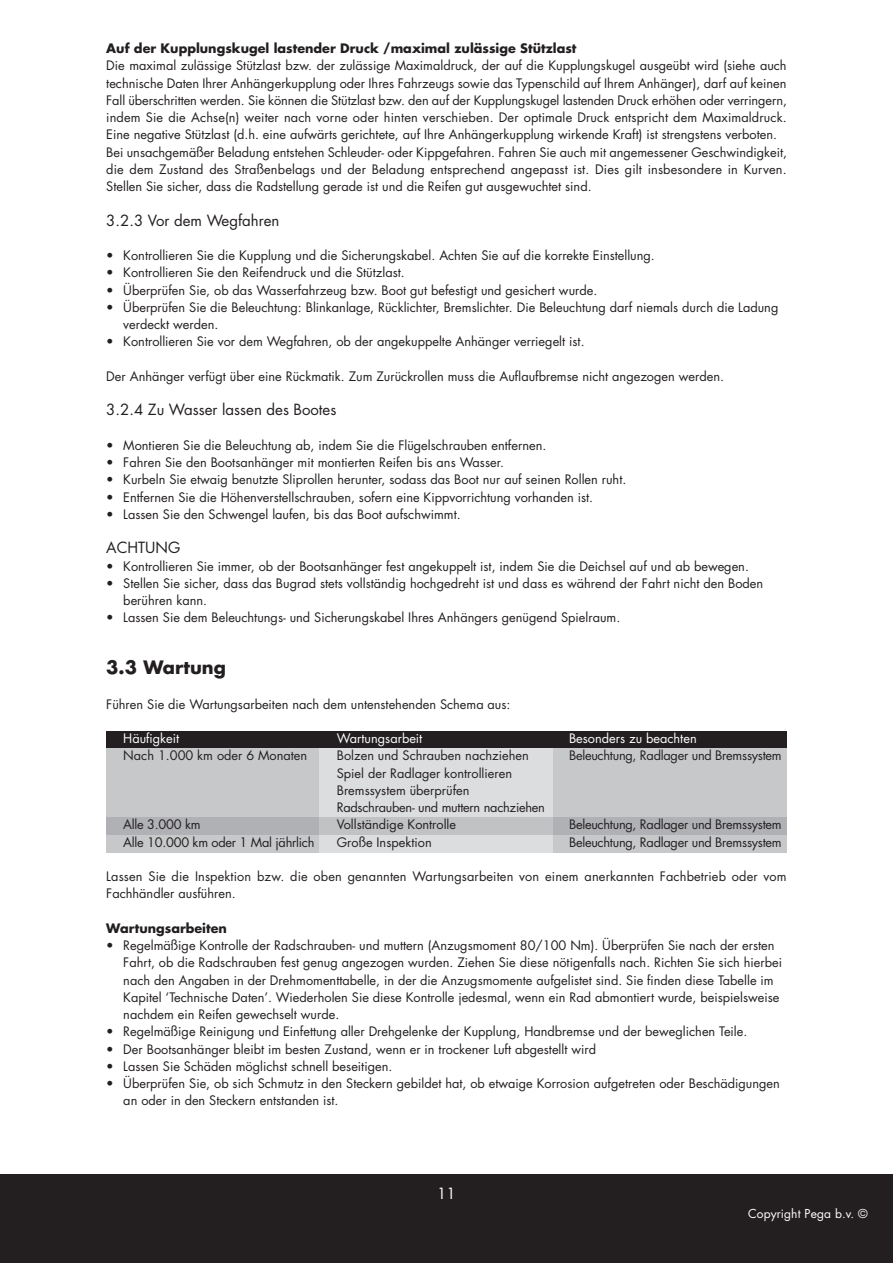
<style>
.page{position:relative;width:893px;height:1263px;background:#fff}
.page>*{position:absolute;margin:0;border:0;box-sizing:border-box;transform-origin:0 0}
.t1{font:700 18px "Futura Std";color:#231f20}
.t2{font:15px "Futura Std";color:#231f20}
.t3{font:15px "Futura Std";color:#fff}
.t4{font:12.75px/17.2px "Futura Std";color:#231f20}
.t5{font:12.75px "Futura Std";letter-spacing:-.02em;color:#231f20}
.t6{font:700 12.75px "Futura Std";color:#231f20}
.t7{font:12.75px "Futura Std";color:#fff}
.t8{font:12px "Futura Std";letter-spacing:.01em;color:#fff}
</style>
<div class="page">
<div style="left:106px;top:731px;width:681px;height:17px;background:#231f20"></div>
<div style="left:106px;top:748px;width:213px;height:105px;background:#c7c8ca"></div>
<div style="left:319px;top:748px;width:234px;height:105px;background:#dcdddf"></div>
<div style="left:553px;top:748px;width:234px;height:105px;background:#c7c8ca"></div>
<div style="left:0;top:1174px;width:893px;height:89px;background:#231f20"></div>
<div style="left:106px;top:817px;width:213px;height:17px;background:#b0b1b5"></div>
<div style="left:319px;top:817px;width:234px;height:17px;background:#c1c2c4"></div>
<div style="left:553px;top:817px;width:234px;height:17px;background:#b0b1b5"></div>
<p class="t6" style="left:106px;top:42px;width:472px">Auf der Kupplungskugel lastender Druck /maximal zulässige Stützlast</p>
<p class="t4" style="left:106px;top:58px;width:682px">Die maximal zulässige Stützlast bzw. der zulässige Maximaldruck, der auf die Kupplungskugel ausgeübt wird (siehe auch technische Daten Ihrer Anhängerkupplung oder Ihres Fahrzeugs sowie das Typenschild auf Ihrem Anhänger), darf auf keinen Fall überschritten werden. Sie können die Stützlast bzw. den auf der Kupplungskugel lastenden Druck erhöhen oder verringern, indem Sie die Achse(n) weiter nach vorne oder hinten verschieben. Der optimale Druck entspricht dem Maximaldruck.<br>Eine negative Stützlast (d.h. eine aufwärts gerichtete, auf Ihre Anhängerkupplung wirkende Kraft) ist strengstens verboten.<br>Bei unsachgemäßer Beladung entstehen Schleuder- oder Kippgefahren. Fahren Sie auch mit angemessener Geschwindigkeit, die dem Zustand des Straßenbelags und der Beladung entsprechend angepasst ist. Dies gilt insbesondere in Kurven.<br>Stellen Sie sicher, dass die Radstellung gerade ist und die Reifen gut ausgewuchtet sind.</p>
<p class="t2" style="left:106px;top:213px;width:175px">3.2.3 Vor dem Wegfahren</p>
<p class="t4" style="left:106px;top:248px;width:550px">• Kontrollieren Sie die Kupplung und die Sicherungskabel. Achten Sie auf die korrekte Einstellung.</p>
<p class="t4" style="left:106px;top:265px;width:300px">• Kontrollieren Sie den Reifendruck und die Stützlast.</p>
<p class="t4" style="left:106px;top:282px;width:493px">• Überprüfen Sie, ob das Wasserfahrzeug bzw. Boot gut befestigt und gesichert wurde.</p>
<p class="t4" style="left:123px;top:300px;width:657px;text-indent:-17px">• Überprüfen Sie die Beleuchtung: Blinkanlage, Rücklichter, Bremslichter. Die Beleuchtung darf niemals durch die Ladung verdeckt werden.</p>
<p class="t4" style="left:106px;top:334px;width:480px">• Kontrollieren Sie vor dem Wegfahren, ob der angekuppelte Anhänger verriegelt ist.</p>
<p class="t4" style="left:106px;top:369px;width:619px">Der Anhänger verfügt über eine Rückmatik. Zum Zurückrollen muss die Auflaufbremse nicht angezogen werden.</p>
<p class="t2" style="left:106px;top:403px;width:232px">3.2.4 Zu Wasser lassen des Bootes</p>
<p class="t4" style="left:106px;top:438px;width:442px">• Montieren Sie die Beleuchtung ab, indem Sie die Flügelschrauben entfernen.</p>
<p class="t4" style="left:106px;top:455px;width:399px">• Fahren Sie den Bootsanhänger mit montierten Reifen bis ans Wasser.</p>
<p class="t4" style="left:106px;top:472px;width:522px">• Kurbeln Sie etwaig benutzte Sliprollen herunter, sodass das Boot nur auf seinen Rollen ruht.</p>
<p class="t4" style="left:106px;top:489px;width:488px">• Entfernen Sie die Höhenverstellschrauben, sofern eine Kippvorrichtung vorhanden ist.</p>
<p class="t4" style="left:106px;top:507px;width:356px">• Lassen Sie den Schwengel laufen, bis das Boot aufschwimmt.</p>
<p class="t2" style="left:106px;top:541px;width:76px">ACHTUNG</p>
<p class="t4" style="left:106px;top:558px;width:644px">• Kontrollieren Sie immer, ob der Bootsanhänger fest angekuppelt ist, indem Sie die Deichsel auf und ab bewegen.</p>
<p class="t4" style="left:123px;top:576px;width:641px;text-indent:-17px">• Stellen Sie sicher, dass das Bugrad stets vollständig hochgedreht ist und dass es während der Fahrt nicht den Boden berühren kann.</p>
<p class="t4" style="left:106px;top:610px;width:515px">• Lassen Sie dem Beleuchtungs- und Sicherungskabel Ihres Anhängers genügend Spielraum.</p>
<h1 class="t1" style="left:106px;top:659px;width:121px">3.3 Wartung</h1>
<p class="t4" style="left:106px;top:696px;width:406px">Führen Sie die Wartungsarbeiten nach dem untenstehenden Schema aus:</p>
<p class="t7" style="left:123px;top:733px;width:58px">Häufigkeit</p>
<p class="t7" style="left:337px;top:733px;width:87px">Wartungsarbeit</p>
<p class="t7" style="left:569px;top:733px;width:129px">Besonders zu beachten</p>
<p class="t4" style="left:123px;top:748px;width:185px">Nach 1.000 km oder 6 Monaten</p>
<p class="t4" style="left:337px;top:748px;width:194px">Bolzen und Schrauben nachziehen</p>
<p class="t5" style="left:569px;top:750px;width:214px">Beleuchtung, Radlager und Bremssystem</p>
<p class="t4" style="left:337px;top:765px;width:210px">Spiel der Radlager kontrollieren<br>Bremssystem überprüfen<br>Radschrauben- und muttern nachziehen</p>
<p class="t5" style="left:123px;top:819px;width:79px">Alle 3.000 km</p>
<p class="t4" style="left:337px;top:817px;width:121px">Vollständige Kontrolle</p>
<p class="t5" style="left:569px;top:819px;width:214px">Beleuchtung, Radlager und Bremssystem</p>
<p class="t5" style="left:123px;top:836px;width:193px">Alle 10.000 km oder 1 Mal jährlich</p>
<p class="t4" style="left:337px;top:834px;width:96px">Große Inspektion</p>
<p class="t5" style="left:569px;top:836px;width:214px">Beleuchtung, Radlager und Bremssystem</p>
<p class="t4" style="left:106px;top:869px;width:682px">Lassen Sie die Inspektion bzw. die oben genannten Wartungsarbeiten von einem anerkannten Fachbetrieb oder vom<br>Fachhändler ausführen.</p>
<p class="t6" style="left:106px;top:922px;width:122px">Wartungsarbeiten</p>
<p class="t4" style="left:123px;top:938px;width:660px;text-indent:-17px">• Regelmäßige Kontrolle der Radschrauben- und muttern (Anzugsmoment 80/100 Nm). Überprüfen Sie nach der ersten Fahrt, ob die Radschrauben fest genug angezogen wurden. Ziehen Sie diese nötigenfalls nach. Richten Sie sich hierbei nach den Angaben in der Drehmomenttabelle, in der die Anzugsmomente aufgelistet sind. Sie finden diese Tabelle im Kapitel ‘Technische Daten’. Wiederholen Sie diese Kontrolle jedesmal, wenn ein Rad abmontiert wurde, beispielsweise nachdem ein Reifen gewechselt wurde.</p>
<p class="t4" style="left:106px;top:1024px;width:643px">• Regelmäßige Reinigung und Einfettung aller Drehgelenke der Kupplung, Handbremse und der beweglichen Teile.</p>
<p class="t4" style="left:106px;top:1041px;width:491px">• Der Bootsanhänger bleibt im besten Zustand, wenn er in trockener Luft abgestellt wird</p>
<p class="t4" style="left:106px;top:1059px;width:288px">• Lassen Sie Schäden möglichst schnell beseitigen.</p>
<p class="t4" style="left:123px;top:1076px;width:658px;text-indent:-17px">• Überprüfen Sie, ob sich Schmutz in den Steckern gebildet hat, ob etwaige Korrosion aufgetreten oder Beschädigungen an oder in den Steckern entstanden ist.</p>
<p class="t3" style="left:437px;top:1186px;width:20px">11</p>
<p class="t8" style="left:748px;top:1208px;width:121px">Copyright Pega b.v. ©</p>
</div>
